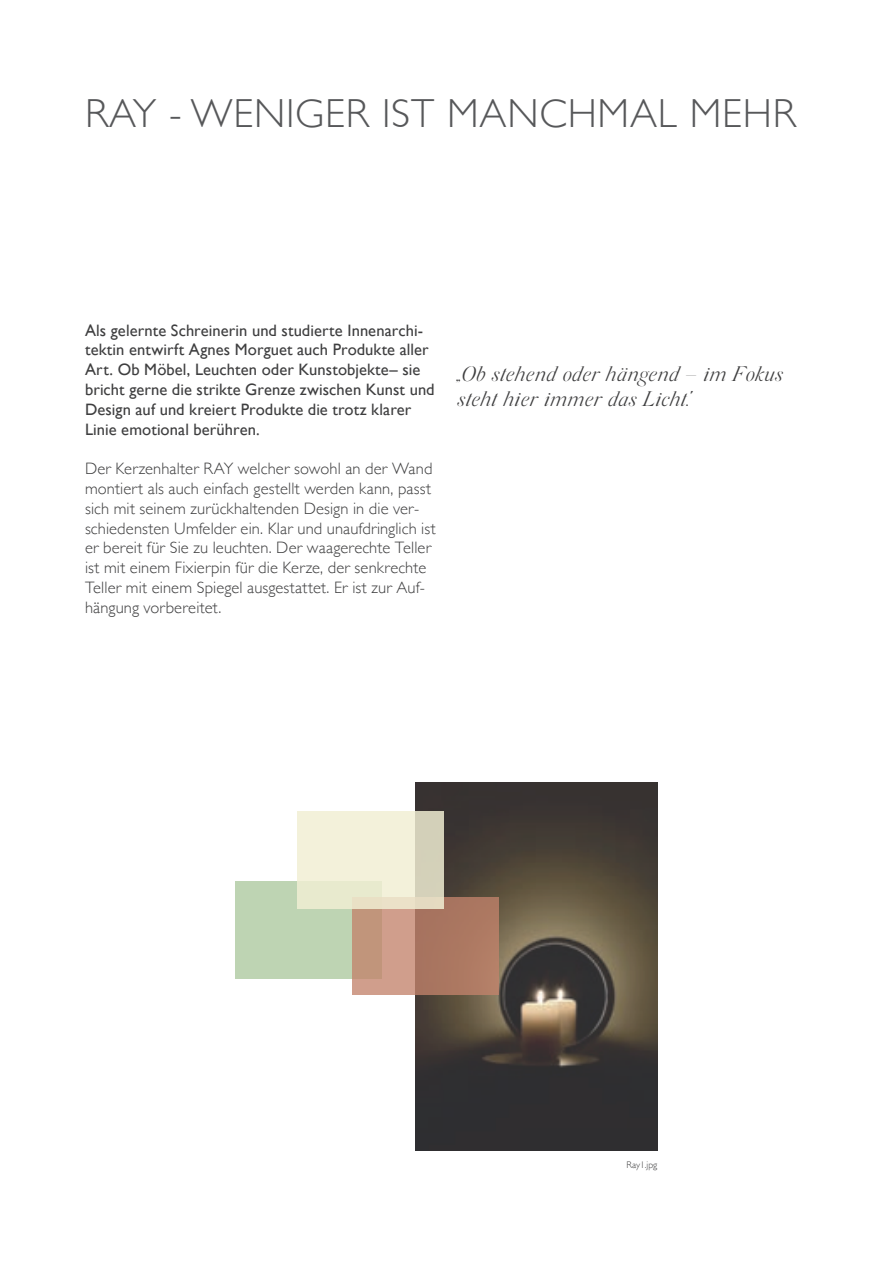
<style>
.page{position:relative;width:893px;height:1263px;background:#fff}
.page>*{position:absolute;margin:0;border:0;box-sizing:border-box;transform-origin:0 0}
.t1{font:300 40.5px "Gill Sans";letter-spacing:.02em;color:#57585a}
.t2{font:italic 300 21px/25.2px "Silk Serif";letter-spacing:-.005em;color:#3e3e3f}
.t3{font:300 16.5px/19.8px "Gill Sans";letter-spacing:.01em;color:#3e3e3f}
.t4{font:16.5px/19.8px "Gill Sans";letter-spacing:.005em;color:#3e3e3f}
.t5{font:300 9.6px "Gill Sans";color:#3e3e3f}
</style>
<div class="page">
<img style="left:415px;top:782px;width:242px;height:369px">
<div style="left:236px;top:881px;width:146px;height:98px;background:#bed4b3"></div>
<svg style="left:352px;top:897px;width:147px;height:98px;background:#b88670"></svg>
<svg style="left:298px;top:811px;width:146px;height:97px;background:#ebe9d1"></svg>
<h1 class="t1" style="left:85px;top:82px;width:712px">RAY - WENIGER IST MANCHMAL MEHR</h1>
<p class="t4" style="left:85px;top:320px;width:351px">Als gelernte Schreinerin und studierte Innenarchi&shy;tektin entwirft Agnes Morguet auch Produkte aller Art. Ob Möbel, Leuchten oder Kunstobjekte– sie bricht gerne die strikte Grenze zwischen Kunst und Design auf und kreiert Produkte die trotz klarer Linie emotional berühren.</p>
<p class="t3" style="left:85px;top:458px;width:352px">Der Kerzenhalter RAY welcher sowohl an der Wand montiert als auch einfach gestellt werden kann, passt sich mit seinem zurückhaltenden Design in die ver&shy;schiedensten Umfelder ein. Klar und unaufdringlich ist er bereit für Sie zu leuchten. Der waagerechte Teller ist mit einem Fixierpin für die Kerze, der senkrechte Teller mit einem Spiegel ausgestattet. Er ist zur Auf&shy;hängung vorbereitet.</p>
<p class="t2" style="left:457px;top:362px;width:328px">„Ob stehend oder hängend – im Fokus steht hier immer das Licht."</p>
<p class="t5" style="left:627px;top:1157px;width:32px">Ray1.jpg</p>
</div>
